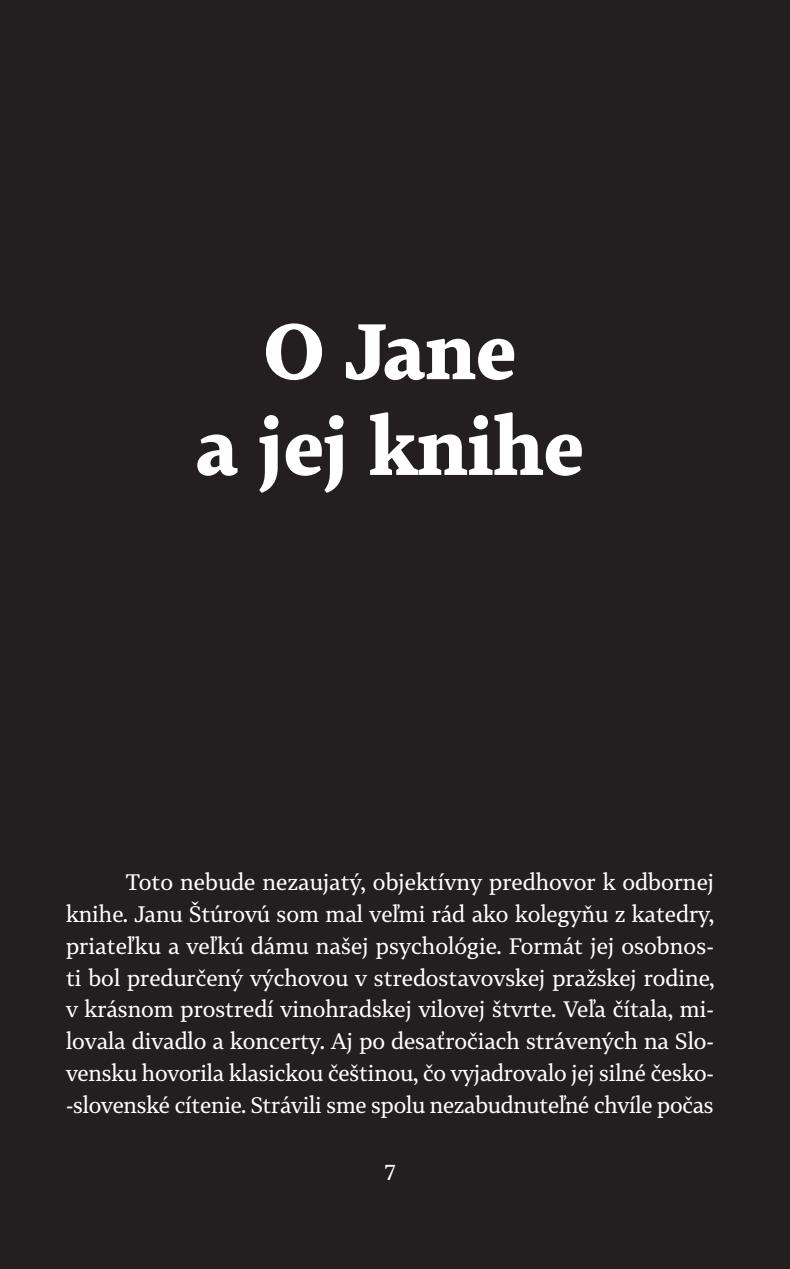
<style>
.page{position:relative;width:790px;height:1269px;background:#fff}
.page>*{position:absolute;margin:0;border:0;box-sizing:border-box;transform-origin:0 0}
.t1{font:700 77.17px/95.6px "Tabac G3";letter-spacing:-.005em;color:#fff;text-align:center}
.t2{font:22.05px/31.9px "Tabac G3";letter-spacing:-.01em;color:#fff;text-align:justify}
.t3{font:21.6px "Tabac G3";color:#fff}
</style>
<div class="page">
<div style="left:0;top:0;width:790px;height:1268px;background:#231f20"></div>
<h1 class="t1" style="left:196px;top:304px;width:390px">O Jane<br>a jej knihe</h1>
<p class="t2" style="left:66px;top:867px;width:650px;text-indent:60px">Toto nebude nezaujatý, objektívny predhovor k odbornej knihe. Janu Štúrovú som mal veľmi rád ako kolegyňu z katedry, priateľku a veľkú dámu našej psychológie. Formát jej osobnos&shy;ti bol predurčený výchovou v stredostavovskej pražskej rodine, v krásnom prostredí vinohradskej vilovej štvrte. Veľa čítala, mi&shy;lovala divadlo a koncerty. Aj po desaťročiach strávených na Slo&shy;vensku hovorila klasickou češtinou, čo vyjadrovalo jej silné česko - -slovenské cítenie. Strávili sme spolu nezabudnuteľné chvíle počas</p>
<p class="t3" style="left:385px;top:1158px;width:12px">7</p>
</div>
